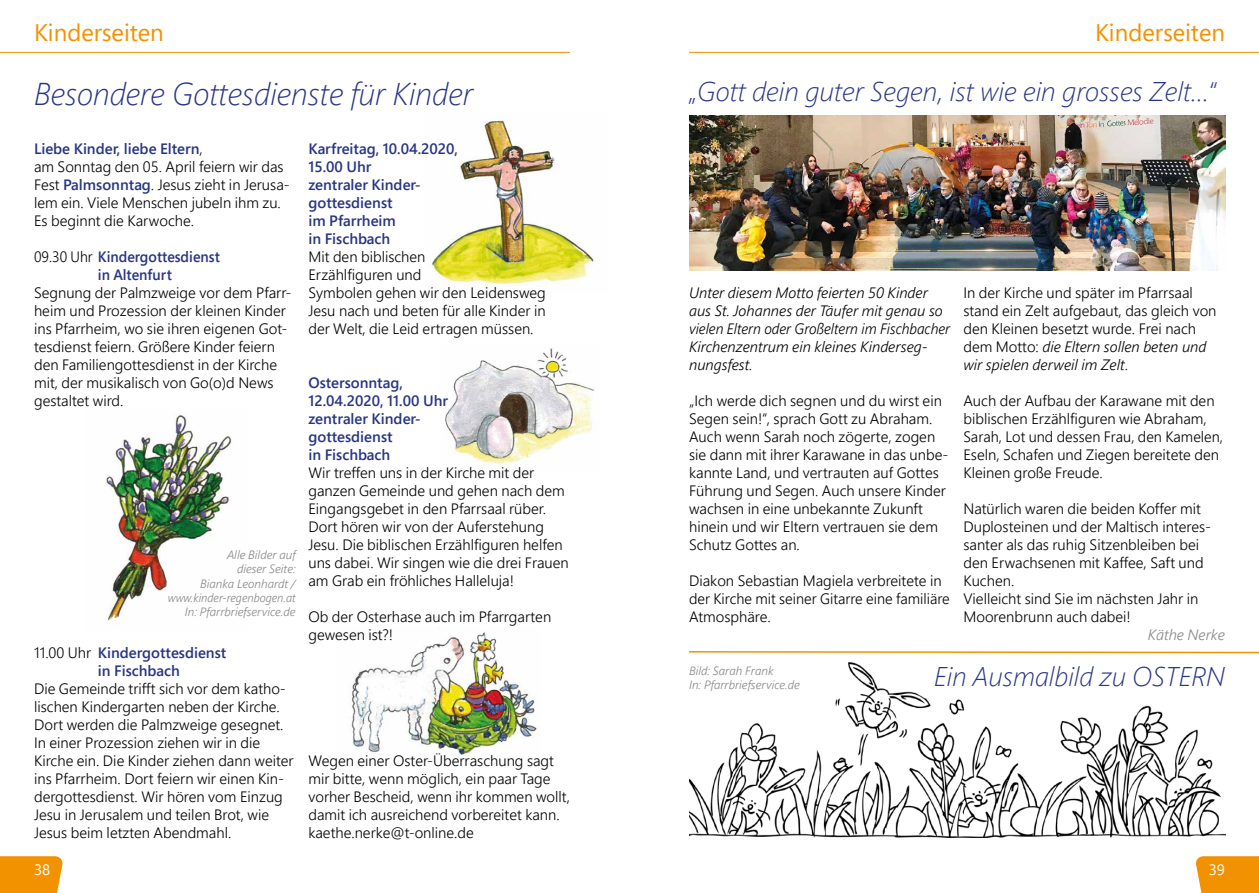
<style>
.page{position:relative;width:1259px;height:893px;background:#fff}
.page>*{position:absolute;margin:0;border:0;box-sizing:border-box;transform-origin:0 0}
.t1{font:italic 300 31.5px "Segoe Pro";color:#283583}
.t2{font:italic 300 27px "Segoe Pro";color:#283583}
.t3{font:24px "Segoe Pro";color:#f39200}
.t4{font:300 15px/18px "Segoe Pro";color:#000}
.t5{font:600 15px/18px "Segoe Pro";color:#283583}
.t6{font:italic 300 15px/18px "Segoe Pro";color:#000}
.t7{font:600 15px/18px "Segoe Pro";color:#283583;scale:.95 1}
.t8{font:italic 300 15px "Segoe Pro";color:#878787}
.t9{font:15px "Segoe Pro";color:#fff}
.t10{font:italic 300 12px/14.4px "Segoe Pro";color:#878787;text-align:right}
.s1{font-weight:600;color:#283583}
.s2{font-weight:300;color:#000}
.s3{font-style:italic}
</style>
<div class="page">
<hr style="left:689px;top:52px;width:570px;height:1px;background:#f39200">
<hr style="left:0;top:52px;width:570px;height:1px;background:#f39200">
<svg style="left:0;top:856px;width:63px;height:37px;background:#f3970d"></svg>
<svg style="left:1196px;top:856px;width:63px;height:37px;background:#f3960b"></svg>
<img style="left:689px;top:663px;width:536px;height:175px">
<img style="left:106px;top:415px;width:126px;height:206px">
<img style="left:350px;top:632px;width:187px;height:124px">
<img style="left:445px;top:348px;width:150px;height:117px">
<img style="left:432px;top:120px;width:167px;height:166px">
<img style="left:689px;top:115px;width:536px;height:155px">
<svg style="left:689px;top:651px;width:570px;height:3px"></svg>
<h3 class="t3" style="left:34px;top:16px;width:131px">Kinderseiten</h3>
<h3 class="t3" style="left:1095px;top:16px;width:131px">Kinderseiten</h3>
<h1 class="t1" style="left:34px;top:72px;width:440px">Besondere Gottesdienste für Kinder</h1>
<h2 class="t2" style="left:689px;top:73px;width:528px">„Gott dein guter Segen, ist wie ein grosses Zelt...“</h2>
<p class="t4" style="left:34px;top:139px;width:257px"><span class="s1">Liebe Kinder, liebe Eltern</span>,<br>am Sonntag den 05. April feiern wir das Fest <span class="s1">Palmsonntag</span>. Jesus zieht in Jerusa&shy;lem ein. Viele Menschen jubeln ihm zu.<br>Es beginnt die Karwoche.</p>
<p class="t7" style="left:98px;top:247px;width:130px;text-indent:-64px"><span class="s2">09.30 Uhr</span> Kindergottesdienst in Altenfurt</p>
<p class="t4" style="left:34px;top:283px;width:259px">Segnung der Palmzweige vor dem Pfarr&shy;heim und Prozession der kleinen Kinder ins Pfarrheim, wo sie ihren eigenen Got&shy;tesdienst feiern. Größere Kinder feiern den Familiengottesdienst in der Kirche mit, der musikalisch von Go(o)d News gestaltet wird.</p>
<p class="t10" style="left:168px;top:547px;width:129px">Alle Bilder auf<br>dieser Seite:<br>Bianka Leonhardt / www.kinder-regenbogen.at<br>In: Pfarrbriefservice.de</p>
<p class="t5" style="left:98px;top:643px;width:130px;text-indent:-64px"><span class="s2">11.00 Uhr</span> Kindergottesdienst in Fischbach</p>
<p class="t4" style="left:34px;top:679px;width:261px">Die Gemeinde trifft sich vor dem katho&shy;lischen Kindergarten neben der Kirche.<br>Dort werden die Palmzweige gesegnet.<br>In einer Prozession ziehen wir in die Kirche ein. Die Kinder ziehen dann weiter ins Pfarrheim. Dort feiern wir einen Kin&shy;dergottesdienst. Wir hören vom Einzug Jesu in Jerusalem und teilen Brot, wie Jesus beim letzten Abendmahl.</p>
<p class="t5" style="left:308px;top:139px;width:151px">Karfreitag, 10.04.2020,<br>15.00 Uhr<br>zentraler Kinder&shy;gottesdienst<br>im Pfarrheim<br>in Fischbach</p>
<p class="t4" style="left:308px;top:247px;width:239px">Mit den biblischen<br>Erzählfiguren und<br>Symbolen gehen wir den Leidensweg<br>Jesu nach und beten für alle Kinder in der Welt, die Leid ertragen müssen.</p>
<p class="t5" style="left:308px;top:373px;width:141px">Ostersonntag,<br>12.04.2020, 11.00 Uhr zentraler Kinder&shy;gottesdienst<br>in Fischbach</p>
<p class="t4" style="left:308px;top:463px;width:262px">Wir treffen uns in der Kirche mit der ganzen Gemeinde und gehen nach dem Eingangsgebet in den Pfarrsaal rüber.<br>Dort hören wir von der Auferstehung Jesu. Die biblischen Erzählfiguren helfen uns dabei. Wir singen wie die drei Frauen am Grab ein fröhliches Halleluja!</p>
<p class="t4" style="left:308px;top:607px;width:244px">Ob der Osterhase auch im Pfarrgarten gewesen ist?!</p>
<p class="t4" style="left:308px;top:751px;width:263px">Wegen einer Oster-Überraschung sagt mir bitte, wenn möglich, ein paar Tage vorher Bescheid, wenn ihr kommen wollt, damit ich ausreichend vorbereitet kann. kaethe.nerke@t-online.de</p>
<p class="t6" style="left:689px;top:283px;width:262px">Unter diesem Motto feierten 50 Kinder aus St. Johannes der Täufer mit genau so vielen Eltern oder Großeltern im Fischbacher Kirchenzentrum ein kleines Kinderseg&shy;nungsfest.</p>
<p class="t4" style="left:689px;top:391px;width:261px">„Ich werde dich segnen und du wirst ein Segen sein!“, sprach Gott zu Abraham.<br>Auch wenn Sarah noch zögerte, zogen sie dann mit ihrer Karawane in das unbe&shy;kannte Land, und vertrauten auf Gottes Führung und Segen. Auch unsere Kinder wachsen in eine unbekannte Zukunft hinein und wir Eltern vertrauen sie dem Schutz Gottes an.</p>
<p class="t4" style="left:689px;top:571px;width:262px">Diakon Sebastian Magiela verbreitete in der Kirche mit seiner Gitarre eine familiäre<br>Atmosphäre.</p>
<p class="t4" style="left:963px;top:283px;width:255px">In der Kirche und später im Pfarrsaal stand ein Zelt aufgebaut, das gleich von den Kleinen besetzt wurde. Frei nach dem Motto: <span class="s3">die Eltern sollen beten und wir spielen derweil im Zelt</span>.</p>
<p class="t4" style="left:963px;top:391px;width:261px">Auch der Aufbau der Karawane mit den biblischen Erzählfiguren wie Abraham, Sarah, Lot und dessen Frau, den Kamelen, Eseln, Schafen und Ziegen bereitete den Kleinen große Freude.</p>
<p class="t4" style="left:963px;top:499px;width:249px">Natürlich waren die beiden Koffer mit<br>Duplosteinen und der Maltisch interes&shy;santer als das ruhig Sitzenbleiben bei den Erwachsenen mit Kaffee, Saft und<br>Kuchen.<br>Vielleicht sind Sie im nächsten Jahr in<br>Moorenbrunn auch dabei!</p>
<p class="t8" style="left:1147px;top:624px;width:79px">Käthe Nerke</p>
<p class="t10" style="left:689px;top:663px;width:112px;text-align:left">Bild: Sarah Frank<br>In: Pfarrbriefservice.de</p>
<h2 class="t2" style="left:934px;top:658px;width:292px">Ein Ausmalbild zu OSTERN</h2>
<p class="t9" style="left:34px;top:859px;width:18px">38</p>
<p class="t9" style="left:1208px;top:859px;width:18px">39</p>
</div>
